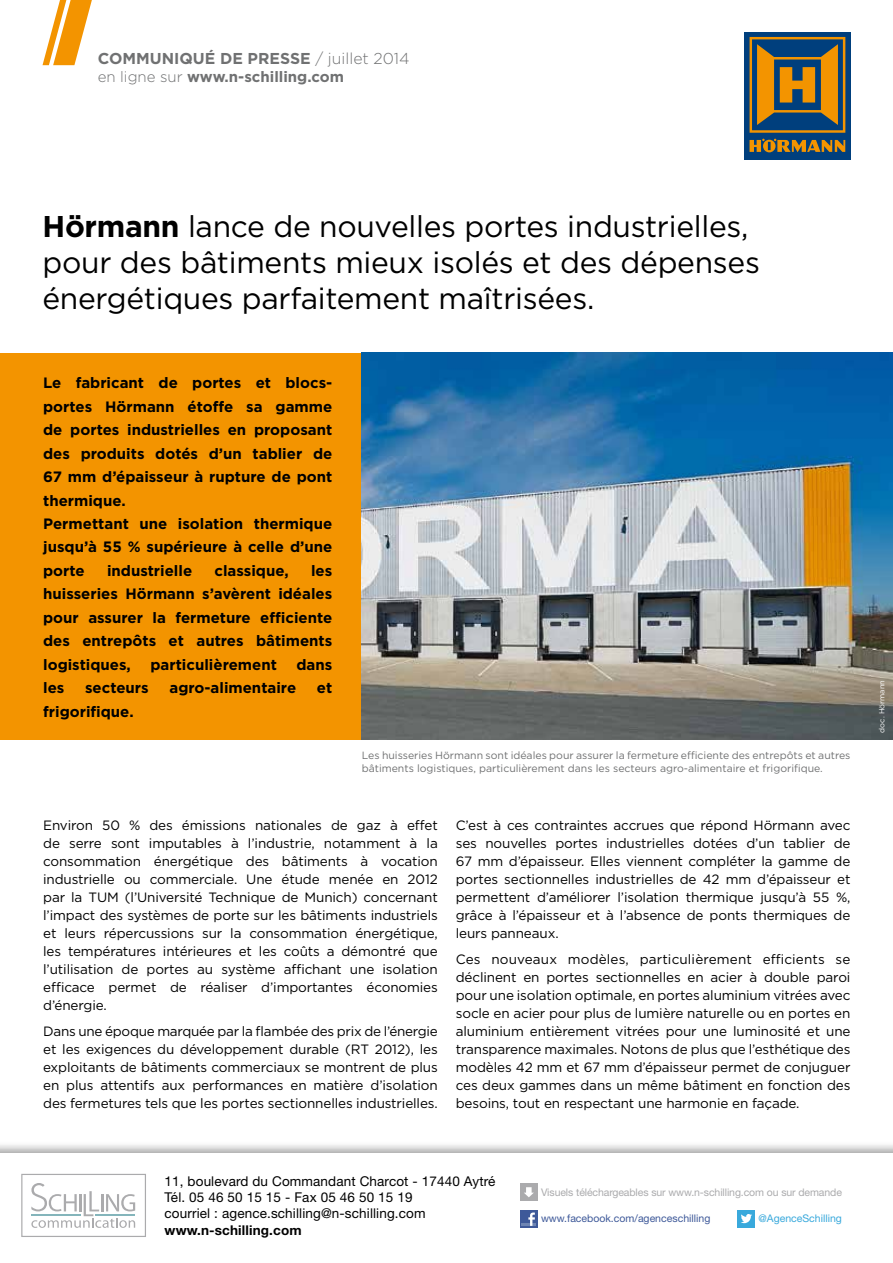
<style>
.page{position:relative;width:893px;height:1263px;background:#fff}
.page>*{position:absolute;margin:0;border:0;box-sizing:border-box;transform-origin:0 0}
.t1{font:30px/36px "Gotham";letter-spacing:-.01em;color:#000}
.t2{font:700 15.75px "Gotham";color:#707172}
.t3{font:700 15px/23.4px "Gotham";color:#000}
.t4{font:700 15px "Gotham";color:#707172}
.t5{font:13.5px/18px "Gotham";letter-spacing:-.01em;color:#000;text-align:justify}
.t6{font:13.5px/16.2px "Helvetica Neue LT Std";letter-spacing:.01em;color:#000}
.t7{font:700 13.5px "Helvetica Neue LT Std";letter-spacing:.01em;color:#000}
.t8{font:10.5px/12.6px "Gotham";color:#707172}
.t9{font:10.5px "Helvetica Neue LT Std";letter-spacing:-.01em;color:#ababad}
.t10{font:10.5px "Helvetica Neue LT Std";color:#3e5999}
.t11{font:10.5px "Helvetica Neue LT Std";color:#39a9dc}
.t12{font:7.5px "Gotham";color:#fff}
.s1{font-weight:300}
.s2{font-weight:700}
</style>
<div class="page">
<div style="left:0;top:353px;width:606px;height:387px;background:#f39400"></div>
<div style="left:0;top:1141px;width:893px;height:122px;background:#000;opacity:.35"></div>
<div style="left:0;top:1153px;width:893px;height:110px;background:#fff"></div>
<div style="left:21px;top:1174px;width:125px;height:63px;background:#fff;border:1px solid #ababad"></div>
<svg style="left:31px;top:1183px;width:104px;height:45px"></svg>
<div style="left:738px;top:1210px;width:17px;height:17px;background:#39a9dc"></div>
<svg style="left:741px;top:1214px;width:11px;height:9px"></svg>
<div style="left:520px;top:1210px;width:17px;height:17px;background:#3e5999"></div>
<hr style="left:522px;top:1223px;width:14px;height:3px;background:#6e85b3">
<svg style="left:528px;top:1212px;width:7px;height:14px"></svg>
<div style="left:520px;top:1184px;width:17px;height:17px;background:#ababad"></div>
<svg style="left:524px;top:1187px;width:10px;height:10px"></svg>
<div style="left:744px;top:32px;width:106px;height:127px;background:#003f7d"></div>
<svg style="left:749px;top:37px;width:96px;height:115px"></svg>
<svg style="left:43px;top:0;width:49px;height:65px"></svg>
<img style="left:362px;top:353px;width:531px;height:387px">
<p class="t2" style="left:98px;top:48px;width:313px">communiqué de presse <span class="s1">/ juillet 2014</span></p>
<p class="t4" style="left:98px;top:66px;width:248px"><span class="s1">en ligne sur</span> www.n-schilling.com</p>
<h1 class="t1" style="left:43px;top:207px;width:719px"><span class="s2">Hörmann</span> lance de nouvelles portes industrielles, pour des bâtiments mieux isolés et des dépenses énergétiques parfaitement maîtrisées.</h1>
<p class="t3" style="left:43px;top:371px;width:291px">Le fabricant de portes et blocs&shy;portes Hörmann étoffe sa gamme de portes industrielles en proposant des produits dotés d’un tablier de<br>67 mm d’épaisseur à rupture de pont thermique.<br>Permettant une isolation thermique jusqu’à 55 % supérieure à celle d’une porte</p>
<p class="t3" style="left:43px;top:559px;width:291px;text-align:justify;text-indent:268px">les huisseries Hörmann s’avèrent idéales pour assurer la fermeture efficiente des entrepôts et autres bâtiments logistiques,</p>
<p class="t3" style="left:107px;top:559px;width:87px">industrielle</p>
<p class="t3" style="left:215px;top:559px;width:76px">classique,</p>
<p class="t3" style="left:150px;top:653px;width:128px">particulièrement</p>
<p class="t3" style="left:296px;top:653px;width:37px">dans</p>
<p class="t3" style="left:43px;top:676px;width:23px">les</p>
<p class="t3" style="left:85px;top:676px;width:65px">secteurs</p>
<p class="t3" style="left:169px;top:676px;width:128px">agro-alimentaire</p>
<p class="t3" style="left:317px;top:676px;width:17px">et</p>
<p class="t3" style="left:43px;top:699px;width:92px">frigorifique.</p>
<p class="t8" style="left:362px;top:749px;width:490px">Les huisseries Hörmann sont idéales pour assurer la fermeture efficiente des entrepôts et autres bâtiments logistiques, particulièrement dans les secteurs agro-alimentaire et frigorifique.</p>
<p class="t5" style="left:43px;top:816px;width:396px">Environ 50 % des émissions nationales de gaz à effet de serre sont imputables à l’industrie, notamment à la consommation énergétique des bâtiments à vocation industrielle ou commerciale. Une étude menée en 2012 par la TUM (l’Université Technique de Munich) concernant l’impact des systèmes de porte sur les bâtiments industriels et leurs répercussions sur la consommation énergétique, les températures intérieures et les coûts a démontré que l’utilisation de portes au système affichant une isolation efficace permet de réaliser d’importantes économies d’énergie.</p>
<p class="t5" style="left:43px;top:1022px;width:396px">Dans une époque marquée par la flambée des prix de l’énergie et les exigences du développement durable (RT 2012), les exploitants de bâtiments commerciaux se montrent de plus en plus attentifs aux performances en matière d’isolation des fermetures tels que les portes sectionnelles industrielles.</p>
<p class="t5" style="left:456px;top:815px;width:396px">C’est à ces contraintes accrues que répond Hörmann avec ses nouvelles portes industrielles dotées d’un tablier de 67 mm d’épaisseur. Elles viennent compléter la gamme de portes sectionnelles industrielles de 42 mm d’épaisseur et permettent d’améliorer l’isolation thermique jusqu’à 55 %, grâce à l’épaisseur et à l’absence de ponts thermiques de leurs panneaux.</p>
<p class="t5" style="left:456px;top:950px;width:396px">Ces nouveaux modèles, particulièrement efficients se déclinent en portes sectionnelles en acier à double paroi pour une isolation optimale, en portes aluminium vitrées avec socle en acier pour plus de lumière naturelle ou en portes en aluminium entièrement vitrées pour une luminosité et une transparence maximales. Notons de plus que l’esthétique des modèles 42 mm et 67 mm d’épaisseur permet de conjuguer ces deux gammes dans un même bâtiment en fonction des besoins, tout en respectant une harmonie en façade.</p>
<p class="t6" style="left:165px;top:1173px;width:332px">11, boulevard du Commandant Charcot - 17440 Aytré<br>Tél. 05 46 50 15 15 - Fax 05 46 50 15 19<br>courriel : agence.schilling@n-schilling.com</p>
<p class="t7" style="left:165px;top:1221px;width:139px">www.n-schilling.com</p>
<p class="t9" style="left:541px;top:1186px;width:302px">Visuels téléchargeables sur www.n-schilling.com ou sur demande</p>
<p class="t10" style="left:541px;top:1212px;width:171px">www.facebook.com/agenceschilling</p>
<p class="t11" style="left:758px;top:1212px;width:85px">@AgenceSchilling</p>
<p class="t12" style="left:877px;top:732px;width:54px;rotate:-90deg">doc. Hörmann</p>
</div>
